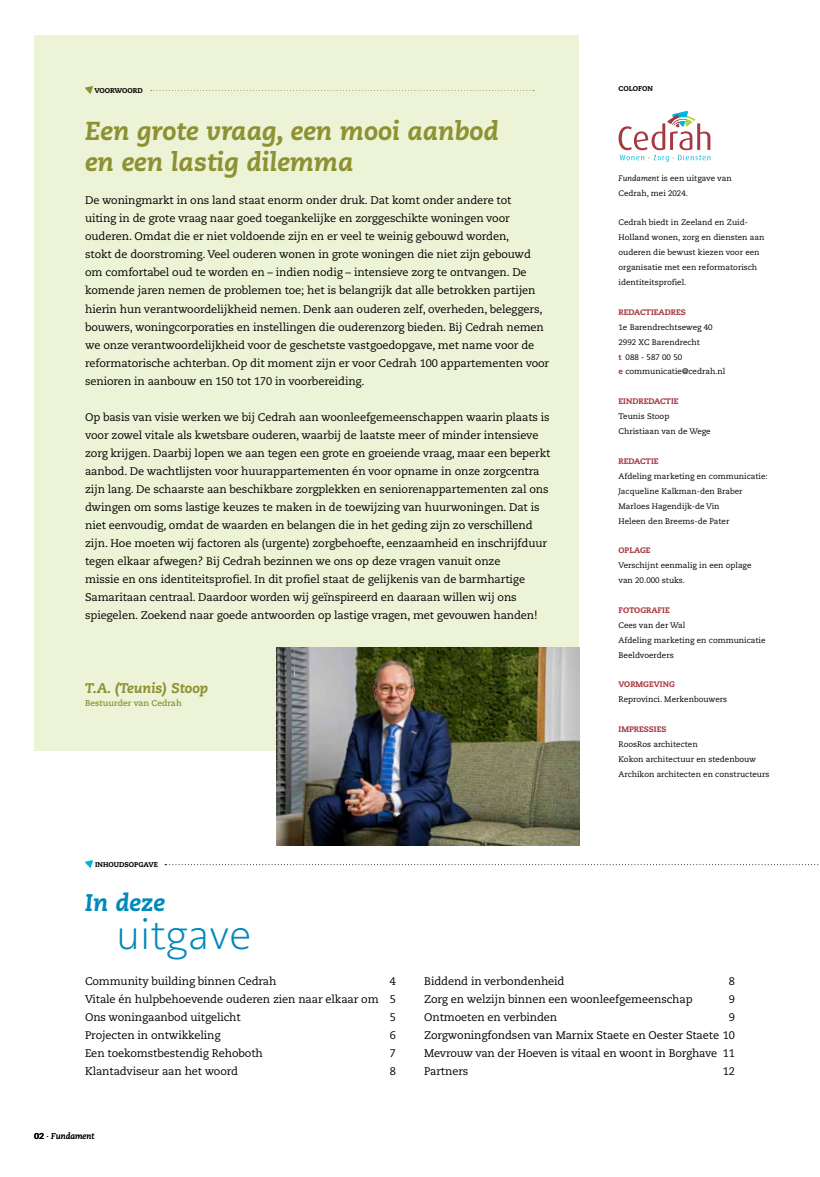
<style>
.page{position:relative;width:820px;height:1177px;background:#fff}
.page>*{position:absolute;margin:0;border:0;box-sizing:border-box;transform-origin:0 0}
.t1{font:300 40px "PMN Caecilia Sans Text";color:#0089b9}
.t2{font:italic 800 26px/31.2px "Caecilia LT Pro 86";color:#8e9132}
.t3{font:italic 800 24px "Caecilia LT Pro 86";color:#0089b9}
.t4{font:italic 800 14px "Caecilia LT Pro 86";color:#8e9132}
.t5{font:11px/18px "Caecilia LT Pro 55 Roman";letter-spacing:-.01em;color:#000;text-align:justify}
.t6{font:700 8.5px "Caecilia LT Pro 75";color:#8e9132}
.t7{font:italic 8.5px "Caecilia LT Pro 56";color:#000}
.t8{font:8px/14.9px "Caecilia LT Pro 55 Roman";color:#000}
.t9{font:800 8px "Caecilia LT Pro 85";color:#a63841}
.t10{font:800 7px "Caecilia LT Pro 85";color:#000}
.s1{font-family:"Caecilia LT Pro 56";font-style:italic}
.s2{font-family:"Caecilia LT Pro 85";font-weight:800;color:#a63841}
.s3{font-family:"Caecilia LT Pro 85";font-weight:800;font-style:normal}
.s4{font-family:"Caecilia LT Pro 55 Roman";font-style:normal}
</style>
<div class="page">
<div style="left:34px;top:35px;width:544px;height:715px;background:#edf3d6"></div>
<svg style="left:85px;top:86px;width:8px;height:8px"></svg>
<svg style="left:618px;top:111px;width:92px;height:51px"></svg>
<svg style="left:151px;top:90px;width:382px;height:1px"></svg>
<svg style="left:165px;top:864px;width:654px;height:1px"></svg>
<svg style="left:85px;top:860px;width:8px;height:8px"></svg>
<img style="left:276px;top:647px;width:303px;height:199px">
<p class="t10" style="left:94px;top:85px;width:50px">VOORWOORD</p>
<h2 class="t2" style="left:85px;top:115px;width:415px">Een grote vraag, een mooi aanbod en een lastig dilemma</h2>
<p class="t5" style="left:85px;top:191px;width:465px;text-align:left">De woningmarkt in ons land staat enorm onder druk. Dat komt onder andere tot<br>uiting in de grote vraag naar goed toegankelijke en zorggeschikte woningen voor ouderen. Omdat die er niet voldoende zijn en er veel te weinig gebouwd worden,<br>stokt de doorstroming. Veel ouderen wonen in grote woningen die niet zijn gebouwd om comfortabel oud te worden en – indien nodig – intensieve zorg te ontvangen. De komende jaren nemen de problemen toe; het is belangrijk dat alle betrokken partijen hierin hun verantwoordelijkheid nemen. Denk aan ouderen zelf, overheden, beleggers, bouwers, woningcorporaties en instellingen die ouderenzorg bieden. Bij Cedrah nemen we onze verantwoordelijkheid voor de geschetste vastgoedopgave, met name voor de reformatorische achterban. Op dit moment zijn er voor Cedrah 100 appartementen voor senioren in aanbouw en 150 tot 170 in voorbereiding.</p>
<p class="t5" style="left:85px;top:407px;width:466px;text-align:left">Op basis van visie werken we bij Cedrah aan woonleefgemeenschappen waarin plaats is voor zowel vitale als kwetsbare ouderen, waarbij de laatste meer of minder intensieve zorg krijgen. Daarbij lopen we aan tegen een grote en groeiende vraag, maar een beperkt aanbod. De wachtlijsten voor huurappartementen én voor opname in onze zorgcentra zijn lang. De schaarste aan beschikbare zorgplekken en seniorenappartementen zal ons dwingen om soms lastige keuzes te maken in de toewijzing van huurwoningen. Dat is niet eenvoudig, omdat de waarden en belangen die in het geding zijn zo verschillend zijn. Hoe moeten wij factoren als (urgente) zorgbehoefte, eenzaamheid en inschrijfduur tegen elkaar afwegen? Bij Cedrah bezinnen we ons op deze vragen vanuit onze<br>missie en ons identiteitsprofiel. In dit profiel staat de gelijkenis van de barmhartige Samaritaan centraal. Daardoor worden wij geïnspireerd en daaraan willen wij ons spiegelen. Zoekend naar goede antwoorden op lastige vragen, met gevouwen handen!</p>
<p class="t4" style="left:85px;top:678px;width:125px">T.A. (Teunis) Stoop</p>
<p class="t6" style="left:85px;top:697px;width:98px">Bestuurder van Cedrah</p>
<p class="t10" style="left:95px;top:859px;width:64px">INHOUDSOPGAVE</p>
<h3 class="t3" style="left:85px;top:885px;width:81px">In deze</h3>
<h1 class="t1" style="left:116px;top:909px;width:136px">uitgave</h1>
<p class="t10" style="left:618px;top:84px;width:36px">COLOFON</p>
<p class="t8" style="left:618px;top:170px;width:115px"><span class="s1">Fundament</span> is een uitgave van<br>Cedrah, mei 2024.</p>
<p class="t8" style="left:618px;top:215px;width:147px">Cedrah biedt in Zeeland en Zuid-<br>Holland wonen, zorg en diensten aan ouderen die bewust kiezen voor een organisatie met een reformatorisch identiteitsprofiel.</p>
<p class="t9" style="left:618px;top:306px;width:69px">REDACTIEADRES</p>
<p class="t8" style="left:618px;top:319px;width:108px">1e Barendrechtseweg 40<br>2992 XC Barendrecht<br><span class="s2">t</span> 088 - 587 00 50<br><span class="s2">e</span> communicatie@cedrah.nl</p>
<p class="t9" style="left:618px;top:396px;width:61px">EINDREDACTIE</p>
<p class="t8" style="left:618px;top:409px;width:94px">Teunis Stoop<br>Christiaan van de Wege</p>
<p class="t9" style="left:618px;top:455px;width:41px">REDACTIE</p>
<p class="t8" style="left:618px;top:468px;width:151px">Afdeling marketing en communicatie:<br>Jacqueline Kalkman-den Braber<br>Marloes Hagendijk-de Vin<br>Heleen den Breems-de Pater</p>
<p class="t9" style="left:618px;top:545px;width:34px">OPLAGE</p>
<p class="t8" style="left:618px;top:558px;width:134px">Verschijnt eenmalig in een oplage van 20.000 stuks.</p>
<p class="t9" style="left:618px;top:604px;width:53px">FOTOGRAFIE</p>
<p class="t8" style="left:618px;top:617px;width:148px">Cees van der Wal<br>Afdeling marketing en communicatie<br>Beeldvoerders</p>
<p class="t9" style="left:618px;top:679px;width:58px">VORMGEVING</p>
<p class="t8" style="left:618px;top:692px;width:110px">Reprovinci. Merkenbouwers</p>
<p class="t9" style="left:618px;top:723px;width:50px">IMPRESSIES</p>
<p class="t8" style="left:618px;top:736px;width:152px">RoosRos architecten<br>Kokon architectuur en stedenbouw<br>Archikon architecten en constructeurs</p>
<p class="t5" style="left:85px;top:971px;width:193px">Community building binnen Cedrah</p>
<p class="t5" style="left:85px;top:971px;width:312px;text-indent:304px">4<br>Vitale én hulpbehoevende ouderen zien naar elkaar om 5<br>Ons woningaanbod uitgelicht</p>
<p class="t5" style="left:389px;top:1007px;width:8px">5</p>
<p class="t5" style="left:85px;top:1025px;width:137px">Projecten in ontwikkeling</p>
<p class="t5" style="left:389px;top:1025px;width:8px">6</p>
<p class="t5" style="left:85px;top:1043px;width:179px">Een toekomstbestendig Rehoboth</p>
<p class="t5" style="left:389px;top:1043px;width:8px">7</p>
<p class="t5" style="left:85px;top:1061px;width:154px">Klantadviseur aan het woord</p>
<p class="t5" style="left:389px;top:1061px;width:8px">8</p>
<p class="t7" style="left:34px;top:1130px;width:62px"><span class="s3">02</span> <span class="s4">∙</span> Fundament</p>
<p class="t5" style="left:424px;top:971px;width:142px">Biddend in verbondenheid</p>
<p class="t5" style="left:728px;top:971px;width:8px">8</p>
<p class="t5" style="left:424px;top:989px;width:270px">Zorg en welzijn binnen een woonleefgemeenschap</p>
<p class="t5" style="left:728px;top:989px;width:8px">9</p>
<p class="t5" style="left:424px;top:1007px;width:134px">Ontmoeten en verbinden</p>
<p class="t5" style="left:424px;top:1007px;width:312px;text-indent:304px">9<br>Zorgwoningfondsen van Marnix Staete en Oester Staete 10<br>Mevrouw van der Hoeven is vitaal en woont in Borghave 11<br>Partners</p>
<p class="t5" style="left:722px;top:1061px;width:14px">12</p>
</div>
